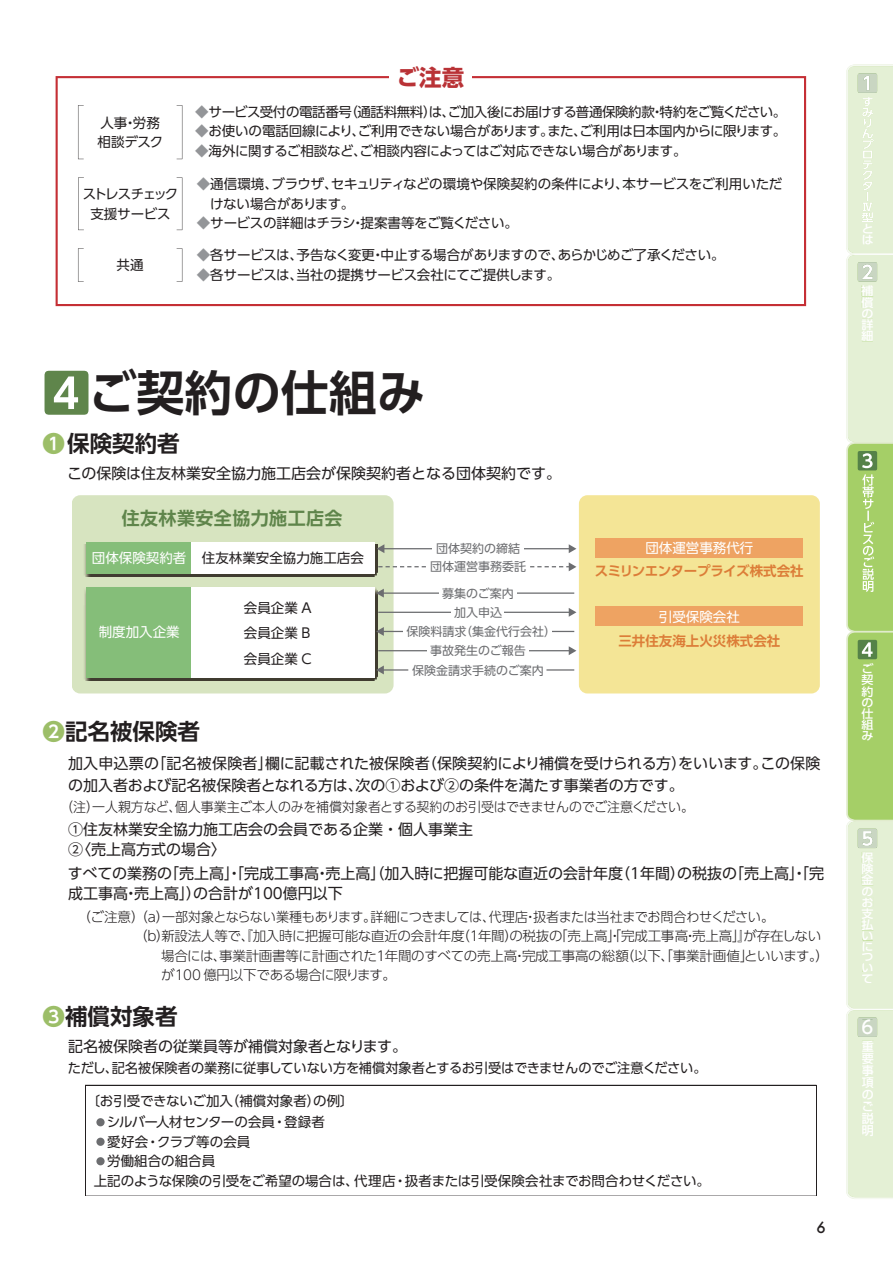
<style>
.page{position:relative;width:893px;height:1263px;background:#fff}
.page>*{position:absolute;margin:0;border:0;box-sizing:border-box;transform-origin:0 0}
.t1{font:700 48px "UD Shin Go Pro De";letter-spacing:.005em;color:#231f20}
.t2{font:700 22.5px "UD Shin Go Pro De";color:#231f20}
.t3{font:700 22.5px "UD Shin Go Pro";color:#b93236}
.t4{font:700 18px "UD Shin Go Pro De";letter-spacing:.025em;color:#5f854b}
.t5{font:500 18px "UD Shin Go Pro";color:#fff}
.t6{font:15px/22.5px "UD Shin Go Pro";color:#231f20}
.t7{font:500 15px "Futura";color:#231f20}
.t8{font:13.5px/19.5px "UD Shin Go Pro";letter-spacing:-.015em;color:#231f20}
.t9{font:300 13.5px/19.5px "UD Shin Go Pro";letter-spacing:-.02em;color:#231f20}
.t10{font:300 13.5px "UD Shin Go Pro";letter-spacing:-.02em;color:#231f20;scale:.96 1}
.t11{font:13.5px "UD Shin Go Pro";letter-spacing:-.035em;color:#231f20}
.t12{font:13.5px "UD Shin Go Pro";color:#fff}
.t13{font:700 13.5px "UD Shin Go Pro De";letter-spacing:-.035em;color:#dc7d38}
.t14{font:13.5px/19.5px "UD Shin Go Pro";letter-spacing:-.055em;color:#231f20;text-align:center}
.t15{font:700 13.5px "UD Shin Go Pro De";color:#dc7d38}
.t16{font:13.5px "UD Shin Go Pro";letter-spacing:.01em;color:#231f20}
.t17{font:12px/18px "UD Shin Go Pro";color:#6c6d70;text-align:center}
.t18{font:500 12px/12px "Shin Go Pro";color:#fff;text-align:justify}
.t19{font:500 11.4px "UD Shin Go Pro";color:#fff;scale:1.05 1}
.t20{font:500 11.4px/11.4px "Shin Go Pro";color:#fff;scale:1.05 1}
.s1{color:#939598}
.s2{color:#9cbe68}
.s3{color:#fff}
</style>
<div class="page">
<div style="left:579px;top:495px;width:241px;height:198px;background:#f4e596;border-radius:9px"></div>
<svg style="left:56px;top:76px;width:750px;height:230px"></svg>
<div style="left:390px;top:64px;width:82px;height:31px;background:#fff"></div>
<svg style="left:177px;top:105px;width:5px;height:54px"></svg>
<svg style="left:78px;top:105px;width:6px;height:54px"></svg>
<svg style="left:177px;top:177px;width:5px;height:53px"></svg>
<svg style="left:78px;top:177px;width:6px;height:53px"></svg>
<svg style="left:177px;top:248px;width:5px;height:34px"></svg>
<svg style="left:78px;top:248px;width:6px;height:34px"></svg>
<div style="left:72px;top:495px;width:322px;height:198px;background:#d7e4c0"></div>
<div style="left:595px;top:538px;width:208px;height:19px;background:#eea362"></div>
<div style="left:595px;top:607px;width:208px;height:19px;background:#eea362"></div>
<img style="left:82px;top:544px;width:296px;height:32px">
<img style="left:82px;top:585px;width:296px;height:95px">
<div style="left:86px;top:587px;width:288px;height:91px;background:#fff"></div>
<div style="left:86px;top:587px;width:104px;height:91px;background:#85be79"></div>
<hr style="left:383px;top:548px;width:187px;height:1px;background:#6c6d70">
<svg style="left:569px;top:544px;width:7px;height:9px"></svg>
<svg style="left:377px;top:544px;width:7px;height:9px"></svg>
<hr style="left:432px;top:547px;width:91px;height:4px;background:#fff">
<svg style="left:378px;top:562px;width:198px;height:9px"></svg>
<hr style="left:428px;top:565px;width:100px;height:4px;background:#fff">
<hr style="left:378px;top:612px;width:192px;height:1px;background:#6c6d70">
<svg style="left:569px;top:608px;width:7px;height:9px"></svg>
<div style="left:452px;top:610px;width:52px;height:5px;background:#fff"></div>
<hr style="left:378px;top:650px;width:192px;height:1px;background:#6c6d70">
<svg style="left:569px;top:646px;width:7px;height:9px"></svg>
<hr style="left:427px;top:649px;width:101px;height:4px;background:#fff">
<hr style="left:383px;top:592px;width:191px;height:2px;background:#6c6d70">
<svg style="left:376px;top:589px;width:8px;height:8px"></svg>
<hr style="left:439px;top:591px;width:77px;height:4px;background:#fff">
<hr style="left:383px;top:669px;width:191px;height:2px;background:#6c6d70">
<svg style="left:376px;top:665px;width:8px;height:9px"></svg>
<hr style="left:408px;top:668px;width:138px;height:4px;background:#fff">
<hr style="left:383px;top:631px;width:191px;height:1px;background:#6c6d70">
<svg style="left:376px;top:627px;width:8px;height:9px"></svg>
<div style="left:404px;top:629px;width:148px;height:5px;background:#fff"></div>
<svg style="left:45px;top:371px;width:43px;height:44px"></svg>
<hr style="left:85px;top:1085px;width:731px;height:1px;background:#231f20">
<hr style="left:85px;top:1085px;width:1px;height:110px;background:#231f20">
<hr style="left:816px;top:1085px;width:1px;height:110px;background:#231f20">
<svg style="left:85px;top:1195px;width:731px;height:1px"></svg>
<div style="left:96px;top:1118px;width:9px;height:8px;background:#6c6d70;border-radius:50%"></div>
<div style="left:96px;top:1138px;width:9px;height:8px;background:#6c6d70;border-radius:50%"></div>
<div style="left:96px;top:1157px;width:9px;height:8px;background:#6c6d70;border-radius:50%"></div>
<div style="left:86px;top:542px;width:288px;height:31px;background:#fff"></div>
<div style="left:86px;top:542px;width:104px;height:31px;background:#85be79"></div>
<svg style="left:846px;top:64px;width:47px;height:1135px;background:#d0e4b3"></svg>
<p class="t8" style="left:98px;top:112px;width:67px">人事・労務相談デスク</p>
<h2 class="t3" style="left:397px;top:59px;width:69px">ご注意</h2>
<p class="t8" style="left:195px;top:102px;width:593px"><span class="s1">◆</span>サービス受付の電話番号（通話料無料）は、ご加入後にお届けする普通保険約款・特約をご覧ください。</p>
<p class="t8" style="left:195px;top:121px;width:593px"><span class="s1">◆</span>お使いの電話回線により、ご利用できない場合があります。また、ご利用は日本国内からに限ります。</p>
<p class="t8" style="left:195px;top:141px;width:493px"><span class="s1">◆</span> 海外に関するご相談など、ご相談内容によってはご対応できない場合があります。</p>
<p class="t14" style="left:83px;top:184px;width:97px">ストレスチェック支援サービス</p>
<p class="t8" style="left:210px;top:174px;width:574px;text-indent:-13px"><span class="s1">◆</span> 通信環境、ブラウザ、セキュリティなどの環境や保険契約の条件により、本サービスをご利用いただけない場合があります。</p>
<p class="t8" style="left:197px;top:213px;width:323px"><span class="s1">◆</span>サービスの詳細はチラシ・提案書等をご覧ください。</p>
<p class="t8" style="left:117px;top:255px;width:28px">共通</p>
<p class="t11" style="left:197px;top:244px;width:530px"><span class="s1">◆</span> 各サービスは、予告なく変更・中止する場合がありますので、あらかじめご了承ください。</p>
<p class="t8" style="left:197px;top:265px;width:365px"><span class="s1">◆</span> 各サービスは、当社の提携サービス会社にてご提供します。</p>
<h1 class="t1" style="left:88px;top:354px;width:338px">ご契約の仕組み</h1>
<h2 class="t2" style="left:43px;top:425px;width:139px"><span class="s2">❶</span>保険契約者</h2>
<p class="t6" style="left:67px;top:462px;width:496px">この保険は住友林業安全協力施工店会が保険契約者となる団体契約です。</p>
<h3 class="t4" style="left:122px;top:503px;width:222px">住友林業安全協力施工店会</h3>
<p class="t8" style="left:92px;top:548px;width:273px"><span class="s3">団体保険契約者</span> 住友林業安全協力施工店会</p>
<p class="t12" style="left:99px;top:621px;width:82px">制度加入企業</p>
<h2 class="t2" style="left:43px;top:713px;width:159px"><span class="s2">❷</span>記名被保険者</h2>
<p class="t8" style="left:244px;top:595px;width:69px;line-height:25.2px;text-align:justify">会員企業 A会員企業 B会員企業 C</p>
<p class="t17" style="left:430px;top:539px;width:97px">団体契約の締結団体運営事務委託</p>
<p class="t17" style="left:454px;top:603px;width:49px">加入申込</p>
<p class="t17" style="left:430px;top:641px;width:97px">事故発生のご報告</p>
<p class="t17" style="left:442px;top:584px;width:73px">募集のご案内</p>
<p class="t17" style="left:406px;top:622px;width:151px">保険料請求（集金代行会社）</p>
<p class="t17" style="left:412px;top:661px;width:133px">保険金請求手続のご案内</p>
<p class="t12" style="left:645px;top:537px;width:109px">団体運営事務代行</p>
<p class="t13" style="left:595px;top:560px;width:210px">スミリンエンタープライズ株式会社</p>
<p class="t12" style="left:659px;top:605px;width:82px">引受保険会社</p>
<p class="t15" style="left:618px;top:629px;width:163px">三井住友海上火災株式会社</p>
<p class="t6" style="left:68px;top:751px;width:754px">加入申込票の「記名被保険者」欄に記載された被保険者（保険契約により補償を受けられる方）をいいます。この保険の加入者および記名被保険者となれる方は、次の①および②の条件を満たす事業者の方です。</p>
<p class="t6" style="left:68px;top:818px;width:406px;line-height:20.9px">①住友林業安全協力施工店会の会員である企業・個人事業主<br>②〈売上高方式の場合〉</p>
<p class="t10" style="left:60px;top:795px;width:662px">（注）一人親方など、個人事業主ご本人のみを補償対象者とする契約のお引受はできませんのでご注意ください。</p>
<p class="t6" style="left:68px;top:863px;width:758px;line-height:19.5px">すべての業務の「売上高」・「完成工事高・売上高」（加入時に把握可能な直近の会計年度（1年間）の税抜の「売上高」・「完成工事高・売上高」）の合計が100億円以下</p>
<p class="t9" style="left:134px;top:906px;width:642px;text-indent:-56px">（ご注意）（a）一部対象とならない業種もあります。詳細につきましては、代理店・扱者または当社までお問合わせください。（b）</p>
<p class="t9" style="left:161px;top:926px;width:661px">新設法人等で『加入時に把握可能な直近の会計年度（1年間）の税抜の「売上高」「完成工事高・売上高」』が存在しない</p>
<p class="t9" style="left:241px;top:926px;width:15px">、</p>
<p class="t9" style="left:161px;top:926px;width:669px;text-indent:447px">・<br>場合には、事業計画書等に計画された1年間のすべての売上高・完成工事高の総額（以下「事業計画値」といいます。）</p>
<p class="t9" style="left:661px;top:945px;width:15px">、</p>
<p class="t9" style="left:161px;top:965px;width:236px">が100 億円以下である場合に限ります。</p>
<h2 class="t2" style="left:43px;top:998px;width:136px"><span class="s2">❸</span>補償対象者</h2>
<p class="t6" style="left:68px;top:1034px;width:340px">記名被保険者の従業員等が補償対象者となります。</p>
<p class="t8" style="left:68px;top:1057px;width:640px">ただし、記名被保険者の業務に従事していない方を補償対象者とするお引受はできませんのでご注意ください。</p>
<p class="t8" style="left:107px;top:1089px;width:248px;line-height:21.8px;text-indent:-20px">〔お引受できないご加入（補償対象者）の例〕シルバー人材センターの会員・登録者</p>
<p class="t16" style="left:107px;top:1131px;width:145px">愛好会・クラブ等の会員</p>
<p class="t8" style="left:107px;top:1151px;width:109px">労働組合の組合員</p>
<p class="t8" style="left:94px;top:1170px;width:618px">上記のような保険の引受をご希望の場合は、代理店・扱者または引受保険会社までお問合わせください。</p>
<p class="t7" style="left:816px;top:1217px;width:11px">6</p>
<p class="t20" style="left:862px;top:222px;width:12px">とは</p>
<p class="t19" style="left:862px;top:282px;width:13px">補</p>
<p class="t19" style="left:862px;top:293px;width:13px">償</p>
<p class="t19" style="left:862px;top:304px;width:13px">の</p>
<p class="t19" style="left:862px;top:315px;width:13px">詳</p>
<p class="t19" style="left:862px;top:327px;width:13px">細</p>
<p class="t19" style="left:862px;top:659px;width:13px">ご</p>
<p class="t19" style="left:862px;top:670px;width:13px">契</p>
<p class="t19" style="left:862px;top:682px;width:13px">約</p>
<p class="t19" style="left:862px;top:693px;width:13px">の</p>
<p class="t19" style="left:862px;top:704px;width:13px">仕</p>
<p class="t19" style="left:862px;top:715px;width:13px">組</p>
<p class="t19" style="left:862px;top:727px;width:13px">み</p>
<p class="t19" style="left:862px;top:848px;width:13px">保</p>
<p class="t19" style="left:862px;top:859px;width:13px">険</p>
<p class="t19" style="left:862px;top:871px;width:13px">金</p>
<p class="t19" style="left:862px;top:882px;width:13px">の</p>
<p class="t19" style="left:862px;top:893px;width:13px">お</p>
<p class="t19" style="left:862px;top:904px;width:13px">支</p>
<p class="t19" style="left:862px;top:916px;width:13px">払</p>
<p class="t19" style="left:862px;top:927px;width:13px">い</p>
<p class="t19" style="left:862px;top:937px;width:13px">に</p>
<p class="t19" style="left:862px;top:948px;width:13px">つ</p>
<p class="t19" style="left:862px;top:958px;width:13px">い</p>
<p class="t19" style="left:862px;top:969px;width:13px">て</p>
<h3 class="t5" style="left:861px;top:1013px;width:13px">6</h3>
<p class="t18" style="left:862px;top:1039px;width:13px">重要事項のご説明</p>
</div>
